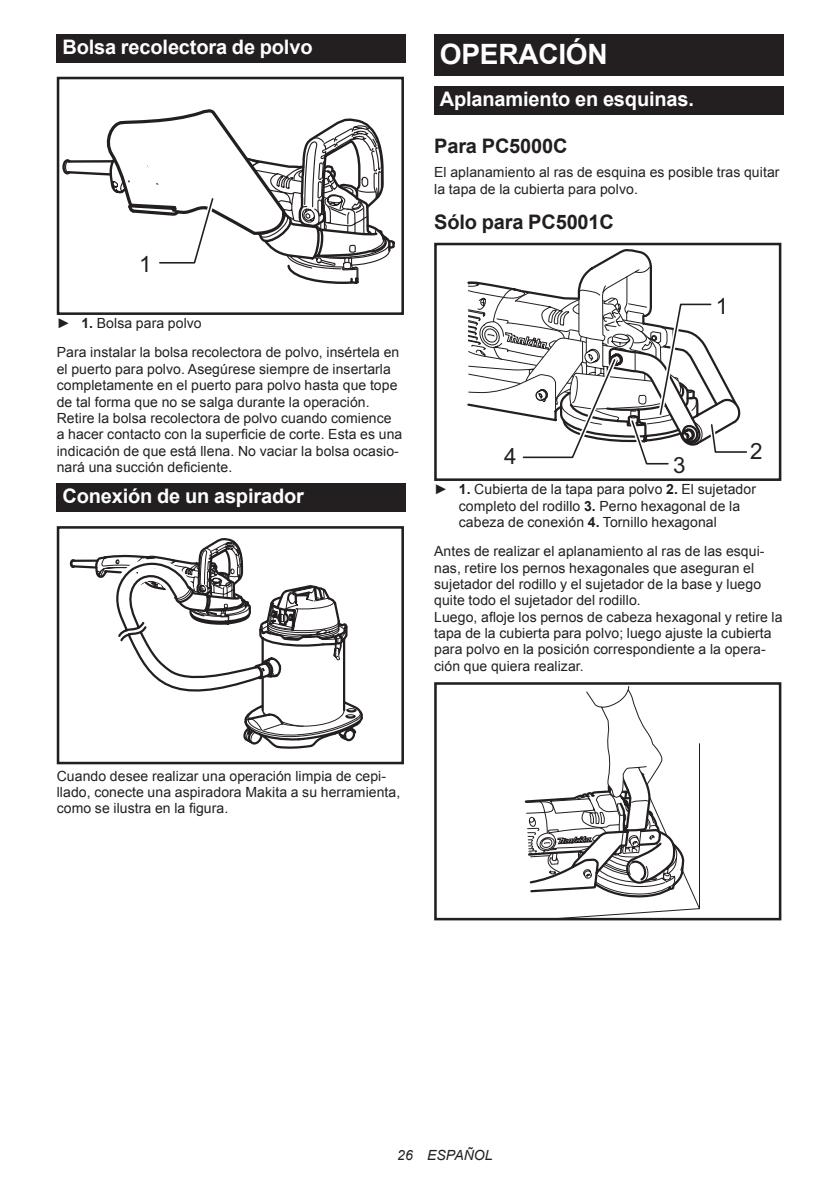
<style>
.page{position:relative;width:840px;height:1191px;background:#fff}
.page>*{position:absolute;margin:0;border:0;box-sizing:border-box;transform-origin:0 0}
.t1{font:700 28px "Arial";letter-spacing:-.01em;color:#fff}
.t2{font:22.4px "Arial";color:#231f20}
.t3{font:700 20px "Arial";letter-spacing:-.01em;color:#fff}
.t4{font:700 20px "Arial";letter-spacing:-.01em;color:#231f20}
.t5{font:14px/16.4px "Arial";letter-spacing:.005em;color:#231f20}
.t6{font:italic 14px "Arial";letter-spacing:.005em;color:#231f20}
.s1{font-weight:700}
</style>
<div class="page">
<div style="left:57px;top:34px;width:348px;height:29px;background:#231f20"></div>
<div style="left:57px;top:77px;width:347px;height:238px;border:3px solid #231f20"></div>
<svg style="left:61px;top:77px;width:335px;height:238px"></svg>
<div style="left:57px;top:483px;width:348px;height:29px;background:#231f20"></div>
<svg style="left:69px;top:538px;width:294px;height:211px"></svg>
<div style="left:57px;top:526px;width:347px;height:238px;border:3px solid #231f20"></div>
<div style="left:434px;top:34px;width:348px;height:41px;background:#231f20"></div>
<div style="left:434px;top:86px;width:348px;height:29px;background:#231f20"></div>
<div style="left:434px;top:243px;width:347px;height:238px;border:3px solid #231f20"></div>
<svg style="left:467px;top:249px;width:280px;height:216px"></svg>
<svg style="left:524px;top:686px;width:176px;height:230px"></svg>
<div style="left:434px;top:682px;width:347px;height:238px;border:3px solid #231f20"></div>
<h3 class="t3" style="left:62px;top:34px;width:251px">Bolsa recolectora de polvo</h3>
<h2 class="t2" style="left:139px;top:249px;width:14px">1</h2>
<p class="t5" style="left:57px;top:309px;width:344px;line-height:28.8px">► <span class="s1">1.</span> Bolsa para polvo<br>Para instalar la bolsa recolectora de polvo, insértela en</p>
<p class="t5" style="left:57px;top:361px;width:347px">el puerto para polvo. Asegúrese siempre de insertarla completamente en el puerto para polvo hasta que tope de tal forma que no se salga durante la operación.<br>Retire la bolsa recolectora de polvo cuando comience a hacer contacto con la superficie de corte. Esta es una indicación de que está llena. No vaciar la bolsa ocasio&shy;nará una succión deficiente.</p>
<h3 class="t3" style="left:62px;top:483px;width:243px">Conexión de un aspirador</h3>
<h1 class="t1" style="left:439px;top:35px;width:169px">OPERACIÓN</h1>
<h3 class="t3" style="left:439px;top:86px;width:255px">Aplanamiento en esquinas.</h3>
<h3 class="t4" style="left:434px;top:132px;width:135px">Para PC5000C</h3>
<p class="t5" style="left:434px;top:164px;width:346px">El aplanamiento al ras de esquina es posible tras quitar la tapa de la cubierta para polvo.</p>
<h3 class="t4" style="left:434px;top:208px;width:181px">Sólo para PC5001C</h3>
<h2 class="t2" style="left:715px;top:291px;width:14px">1</h2>
<h2 class="t2" style="left:749px;top:437px;width:14px">2</h2>
<h2 class="t2" style="left:504px;top:442px;width:14px">4</h2>
<p class="t5" style="left:458px;top:481px;width:298px;text-indent:-25px">► <span class="s1">1.</span> Cubierta de la tapa para polvo <span class="s1">2.</span> El sujetador completo del rodillo <span class="s1">3.</span> Perno hexagonal de la cabeza de conexión <span class="s1">4.</span> Tornillo hexagonal</p>
<p class="t5" style="left:434px;top:543px;width:349px">Antes de realizar el aplanamiento al ras de las esqui&shy;nas, retire los pernos hexagonales que aseguran el sujetador del rodillo y el sujetador de la base y luego quite todo el sujetador del rodillo.<br>Luego, afloje los pernos de cabeza hexagonal y retire la tapa de la cubierta para polvo; luego ajuste la cubierta para polvo en la posición correspondiente a la opera&shy;ción que quiera realizar.</p>
<h2 class="t2" style="left:673px;top:450px;width:14px">3</h2>
<p class="t5" style="left:57px;top:767px;width:345px">Cuando desee realizar una operación limpia de cepi&shy;llado, conecte una aspiradora Makita a su herramienta, como se ilustra en la figura.</p>
<p class="t6" style="left:397px;top:1146px;width:97px">26 ESPAÑOL</p>
</div>
